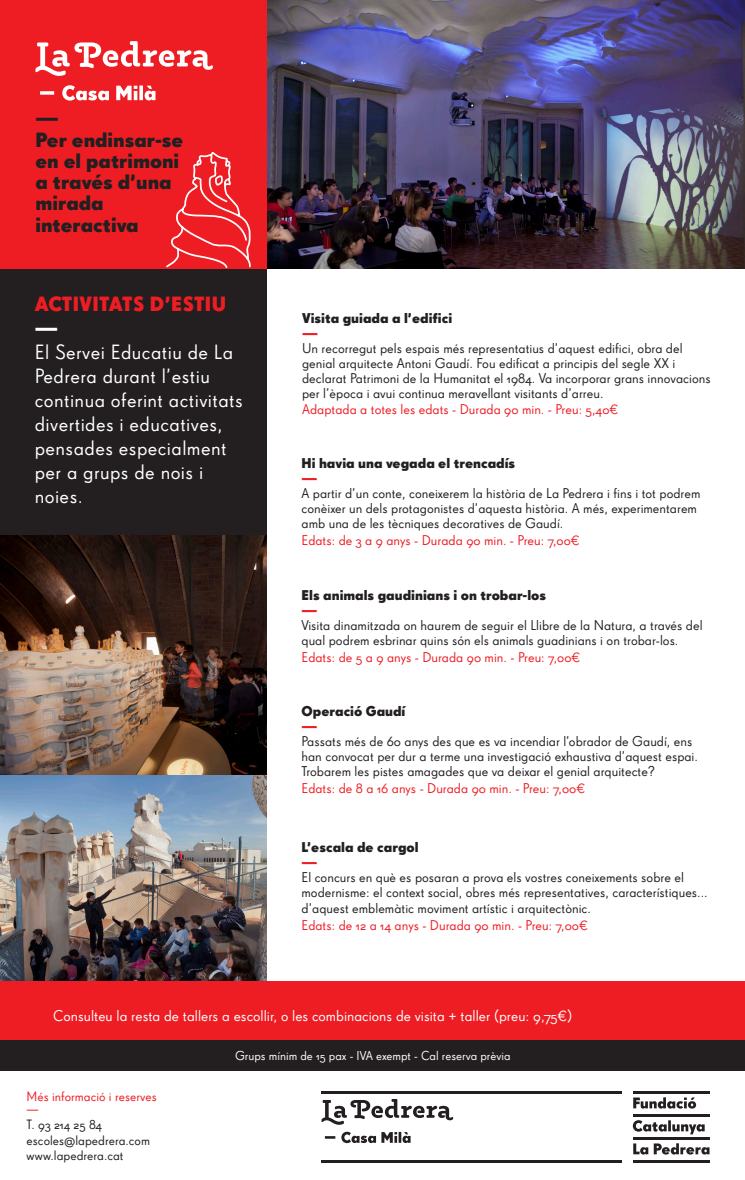
<style>
.page{position:relative;width:745px;height:1180px;background:#fff}
.page>*{position:absolute;margin:0;border:0;box-sizing:border-box;transform-origin:0 0}
.t1{font:20px/24px "Super Grotesk A";letter-spacing:.02em;color:#fff}
.t2{font:700 20px "Super Grotesk A";color:#231f20}
.t3{font:700 20px "Super Grotesk A";letter-spacing:.02em;color:#ee1d23}
.t4{font:15px "Super Grotesk A";color:#fff}
.t5{font:13.75px/15px "Super Grotesk A";color:#231f20}
.t6{font:13.75px "Super Grotesk A";color:#ee1d23}
.t7{font:700 13.75px/15px "Super Grotesk A";color:#231f20}
.t8{font:13.12px "Super Grotesk A";color:#231f20}
.t9{font:13.12px "Super Grotesk A";color:#ee1d23}
.t10{font:12.5px "Super Grotesk A";color:#fff}
.s1{font-weight:700}
.s2{color:#ee1d23}
</style>
<div class="page">
<div style="left:0;top:268px;width:266px;height:268px;background:#231f20"></div>
<img style="left:0;top:535px;width:266px;height:240px">
<img style="left:0;top:775px;width:266px;height:207px">
<svg style="left:633px;top:1097px;width:62px;height:12px"></svg>
<hr style="left:632px;top:1091px;width:77px;height:3px;background:#231f20">
<hr style="left:632px;top:1114px;width:77px;height:3px;background:#231f20">
<hr style="left:632px;top:1137px;width:77px;height:3px;background:#231f20">
<hr style="left:632px;top:1160px;width:77px;height:3px;background:#231f20">
<svg style="left:633px;top:1143px;width:76px;height:11px"></svg>
<svg style="left:632px;top:1120px;width:72px;height:14px"></svg>
<hr style="left:321px;top:1091px;width:300px;height:3px;background:#231f20">
<hr style="left:321px;top:1160px;width:300px;height:3px;background:#231f20">
<img style="left:266px;top:0;width:478px;height:268px">
<div style="left:0;top:0;width:266px;height:269px;background:#ee1d23"></div>
<svg style="left:35px;top:41px;width:178px;height:60px"></svg>
<svg style="left:166px;top:151px;width:85px;height:118px"></svg>
<svg style="left:321px;top:1099px;width:132px;height:44px"></svg>
<div style="left:0;top:982px;width:744px;height:58px;background:#ee1d23"></div>
<div style="left:0;top:1040px;width:744px;height:30px;background:#231f20"></div>
<p class="t2" style="left:35px;top:106px;width:25px">—</p>
<p class="t2" style="left:35px;top:127px;width:149px">Per endinsar-se</p>
<p class="t2" style="left:35px;top:148px;width:145px">en el patrimoni</p>
<p class="t2" style="left:35px;top:169px;width:138px">a través d’una</p>
<p class="t2" style="left:35px;top:191px;width:70px">mirada</p>
<p class="t2" style="left:35px;top:212px;width:105px">interactiva</p>
<p class="t3" style="left:35px;top:292px;width:193px">ACTIVITATS D’ESTIU</p>
<p class="t1" style="left:35px;top:316px;width:209px"><span class="s1">—<br></span>El Servei Educatiu de La<br>Pedrera durant l’estiu continua oferint activitats divertides i educatives, pensades especialment per a grups de nois i noies.</p>
<p class="t7" style="left:302px;top:310px;width:151px">Visita guiada a l’edifici <span class="s2">—</span></p>
<p class="t5" style="left:302px;top:340px;width:410px">Un recorregut pels espais més representatius d’aquest edifici, obra del genial arquitecte Antoni Gaudí. Fou edificat a principis del segle XX i declarat Patrimoni de la Humanitat el 1984. Va incorporar grans innovacions per l’època i avui continua meravellant visitants d’arreu.</p>
<p class="t6" style="left:302px;top:402px;width:318px">Adaptada a totes les edats - Durada 90 min. - Preu: 5,40€</p>
<p class="t7" style="left:301px;top:456px;width:215px">Hi havia una vegada el trencadís <span class="s2">—</span></p>
<p class="t5" style="left:301px;top:486px;width:400px">A partir d’un conte, coneixerem la història de La Pedrera i fins i tot podrem conèixer un dels protagonistes d’aquesta història. A més, experimentarem amb una de les tècniques decoratives de Gaudí.</p>
<p class="t6" style="left:301px;top:532px;width:280px">Edats: de 3 a 9 anys - Durada 90 min. - Preu: 7,00€</p>
<p class="t7" style="left:301px;top:588px;width:246px">Els animals gaudinians i on trobar-los <span class="s2">—</span></p>
<p class="t5" style="left:301px;top:618px;width:402px">Visita dinamitzada on haurem de seguir el Llibre de la Natura, a través del qual podrem esbrinar quins són els animals guadinians i on trobar-los.</p>
<p class="t6" style="left:301px;top:649px;width:280px">Edats: de 5 a 9 anys - Durada 90 min. - Preu: 7,00€</p>
<p class="t7" style="left:301px;top:704px;width:105px">Operació Gaudí <span class="s2">—</span></p>
<p class="t5" style="left:301px;top:734px;width:398px">Passats més de 60 anys des que es va incendiar l’obrador de Gaudí, ens han convocat per dur a terme una investigació exhaustiva d’aquest espai.<br>Trobarem les pistes amagades que va deixar el genial arquitecte?</p>
<p class="t6" style="left:301px;top:780px;width:285px">Edats: de 8 a 16 anys - Durada 90 min. - Preu: 7,00€</p>
<p class="t7" style="left:301px;top:839px;width:118px">L’escala de cargol <span class="s2">—</span></p>
<p class="t5" style="left:301px;top:869px;width:407px">El concurs en què es posaran a prova els vostres coneixements sobre el modernisme: el context social, obres més representatives, característiques...</p>
<p class="t5" style="left:301px;top:901px;width:291px">d’aquest emblemàtic moviment artístic i arquitectònic.</p>
<p class="t6" style="left:301px;top:917px;width:288px">Edats: de 12 a 14 anys - Durada 90 min. - Preu: 7,00€</p>
<p class="t4" style="left:53px;top:1007px;width:520px">Consulteu la resta de tallers a escollir, o les combinacions de visita + taller (preu: 9,75€)</p>
<p class="t10" style="left:235px;top:1048px;width:277px">Grups mínim de 15 pax - IVA exempt - Cal reserva prèvia</p>
<p class="t9" style="left:27px;top:1089px;width:131px">Més informació i reserves</p>
<p class="t9" style="left:27px;top:1101px;width:14px">—</p>
<p class="t8" style="left:27px;top:1117px;width:77px">T. 93 214 25 84</p>
<p class="t8" style="left:27px;top:1132px;width:125px">escoles@lapedrera.com</p>
<p class="t8" style="left:27px;top:1148px;width:98px">www.lapedrera.cat</p>
</div>
